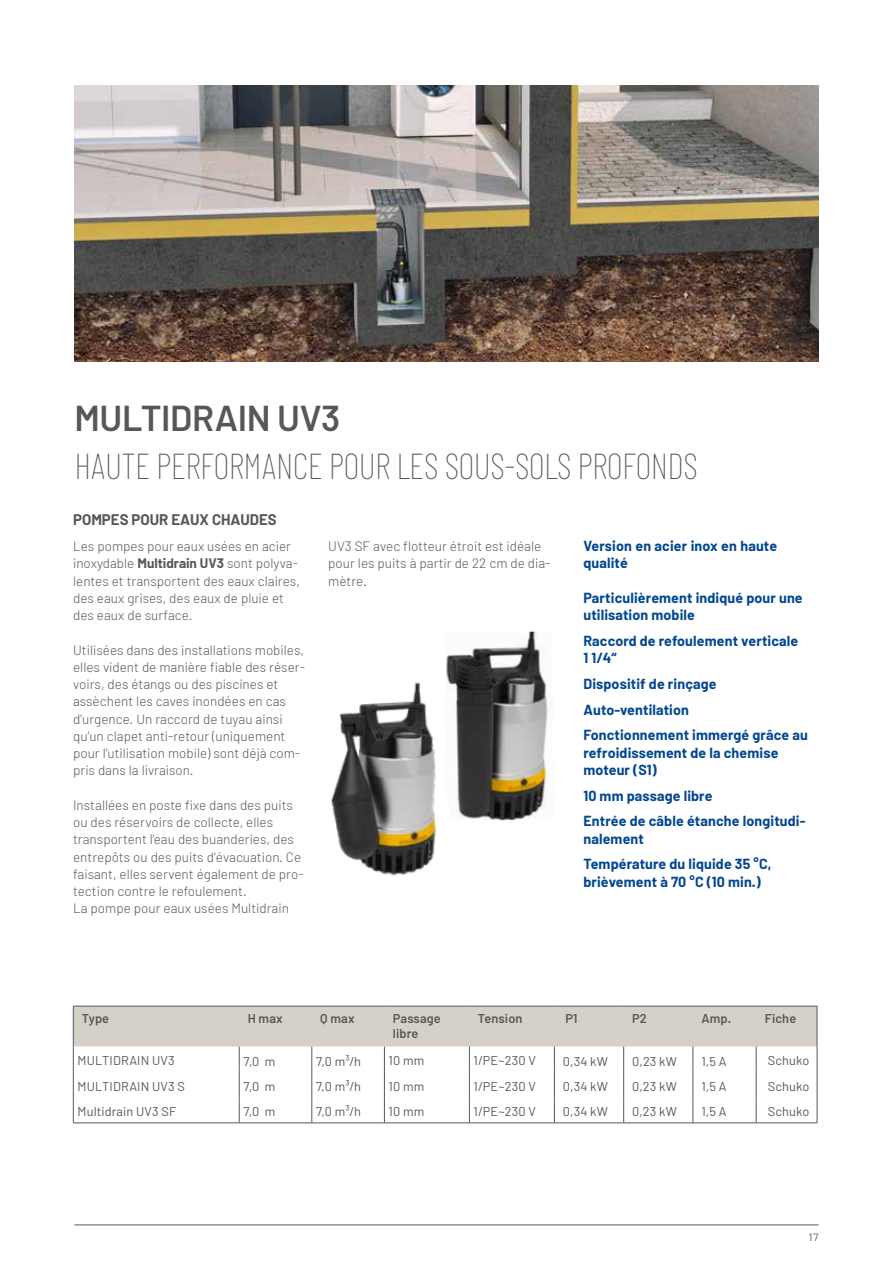
<style>
.page{position:relative;width:893px;height:1263px;background:#fff}
.page>*{position:absolute;margin:0;border:0;box-sizing:border-box;transform-origin:0 0}
.t1{font:100 36px "Barlow Condensed";letter-spacing:-.02em;color:#575756}
.t2{font:600 36px "Barlow";letter-spacing:-.01em;color:#575756}
.t3{font:700 15px "Barlow";color:#575756}
.t4{font:700 14.25px/17.2px "Barlow";letter-spacing:.01em;color:#004691}
.t5{font:300 13.5px/17.2px "Barlow";color:#575756}
.t6{font:12.75px "Barlow";letter-spacing:.01em;color:#575756}
.t7{font:600 12.75px/15px "Barlow";letter-spacing:.01em;color:#575756}
.t8{font:10.5px "Barlow";color:#575756}
.s1{font-weight:700}
</style>
<div class="page">
<img style="left:74px;top:85px;width:745px;height:276px">
<hr style="left:74px;top:1224px;width:745px;height:1px;background:#475c6d">
<img style="left:446px;top:631px;width:102px;height:190px">
<img style="left:331px;top:682px;width:105px;height:194px">
<svg style="left:73px;top:1006px;width:745px;height:117px"></svg>
<h1 class="t2" style="left:74px;top:396px;width:267px">MULTIDRAIN UV3</h1>
<h1 class="t1" style="left:74px;top:444px;width:625px">HAUTE PERFORMANCE POUR LES SOUS-SOLS PROFONDS</h1>
<p class="t3" style="left:73px;top:511px;width:205px">POMPES POUR EAUX CHAUDES</p>
<p class="t5" style="left:73px;top:537px;width:228px">Les pompes pour eaux usées en acier inoxydable <span class="s1">Multidrain UV3</span> sont polyva&shy;lentes et transportent des eaux claires, des eaux grises, des eaux de pluie et des eaux de surface.</p>
<p class="t5" style="left:73px;top:641px;width:233px">Utilisées dans des installations mobiles, elles vident de manière fiable des réser&shy;voirs, des étangs ou des piscines et assèchent les caves inondées en cas d’urgence. Un raccord de tuyau ainsi qu’un clapet anti-retour (uniquement pour l’utilisation mobile) sont déjà com&shy;pris dans la livraison.</p>
<p class="t5" style="left:73px;top:796px;width:232px">Installées en poste fixe dans des puits ou des réservoirs de collecte, elles transportent l’eau des buanderies, des entrepôts ou des puits d’évacuation. Ce faisant, elles servent également de pro&shy;tection contre le refoulement.<br>La pompe pour eaux usées Multidrain</p>
<p class="t5" style="left:328px;top:537px;width:224px">UV3 SF avec flotteur étroit est idéale pour les puits à partir de 22 cm de dia&shy;mètre.</p>
<p class="t4" style="left:583px;top:537px;width:195px">Version en acier inox en haute qualité</p>
<p class="t4" style="left:583px;top:589px;width:221px">Particulièrement indiqué pour une utilisation mobile</p>
<p class="t4" style="left:583px;top:632px;width:216px">Raccord de refoulement verticale<br>1 1/4“</p>
<p class="t4" style="left:583px;top:671px;width:226px;line-height:25.8px">Dispositif de rinçage<br>Auto-ventilation<br>Fonctionnement immergé grâce au</p>
<p class="t4" style="left:583px;top:744px;width:197px">refroidissement de la chemise moteur (S1)</p>
<p class="t4" style="left:583px;top:782px;width:224px;line-height:25.8px">10 mm passage libre<br>Entrée de câble étanche longitudi-</p>
<p class="t4" style="left:583px;top:825px;width:190px;line-height:25.8px">nalement<br>Température du liquide 35 °C,</p>
<p class="t4" style="left:583px;top:873px;width:179px">brièvement à 70 °C (10 min.)</p>
<p class="t7" style="left:82px;top:1011px;width:29px">Type</p>
<p class="t7" style="left:248px;top:1011px;width:36px">H max</p>
<p class="t7" style="left:320px;top:1011px;width:36px">Q max</p>
<p class="t7" style="left:393px;top:1011px;width:49px">Passage libre</p>
<p class="t7" style="left:478px;top:1011px;width:46px">Tension</p>
<p class="t7" style="left:566px;top:1011px;width:14px">P1</p>
<p class="t7" style="left:632px;top:1011px;width:16px">P2</p>
<p class="t7" style="left:701px;top:1011px;width:31px">Amp.</p>
<p class="t7" style="left:765px;top:1011px;width:33px">Fiche</p>
<p class="t6" style="left:78px;top:1053px;width:99px">MULTIDRAIN UV3</p>
<p class="t6" style="left:243px;top:1053px;width:33px">7,0 m</p>
<p class="t6" style="left:316px;top:1053px;width:47px">7,0 m³/h</p>
<p class="t6" style="left:389px;top:1053px;width:37px">10 mm</p>
<p class="t6" style="left:474px;top:1053px;width:64px">1/PE~230 V</p>
<p class="t6" style="left:563px;top:1053px;width:46px">0,34 kW</p>
<p class="t6" style="left:632px;top:1053px;width:46px">0,23 kW</p>
<p class="t6" style="left:701px;top:1053px;width:27px">1,5 A</p>
<p class="t6" style="left:768px;top:1053px;width:43px">Schuko</p>
<p class="t6" style="left:78px;top:1078px;width:109px">MULTIDRAIN UV3 S</p>
<p class="t6" style="left:243px;top:1078px;width:33px">7,0 m</p>
<p class="t6" style="left:316px;top:1078px;width:47px">7,0 m³/h</p>
<p class="t6" style="left:389px;top:1078px;width:37px">10 mm</p>
<p class="t6" style="left:474px;top:1078px;width:64px">1/PE~230 V</p>
<p class="t6" style="left:563px;top:1078px;width:46px">0,34 kW</p>
<p class="t6" style="left:632px;top:1078px;width:46px">0,23 kW</p>
<p class="t6" style="left:701px;top:1078px;width:27px">1,5 A</p>
<p class="t6" style="left:768px;top:1078px;width:43px">Schuko</p>
<p class="t6" style="left:78px;top:1104px;width:100px">Multidrain UV3 SF</p>
<p class="t6" style="left:243px;top:1104px;width:33px">7,0 m</p>
<p class="t6" style="left:316px;top:1104px;width:47px">7,0 m³/h</p>
<p class="t6" style="left:389px;top:1104px;width:37px">10 mm</p>
<p class="t6" style="left:474px;top:1104px;width:64px">1/PE~230 V</p>
<p class="t6" style="left:563px;top:1104px;width:46px">0,34 kW</p>
<p class="t6" style="left:632px;top:1104px;width:46px">0,23 kW</p>
<p class="t6" style="left:701px;top:1104px;width:27px">1,5 A</p>
<p class="t6" style="left:768px;top:1104px;width:43px">Schuko</p>
<p class="t8" style="left:809px;top:1231px;width:11px">17</p>
</div>
